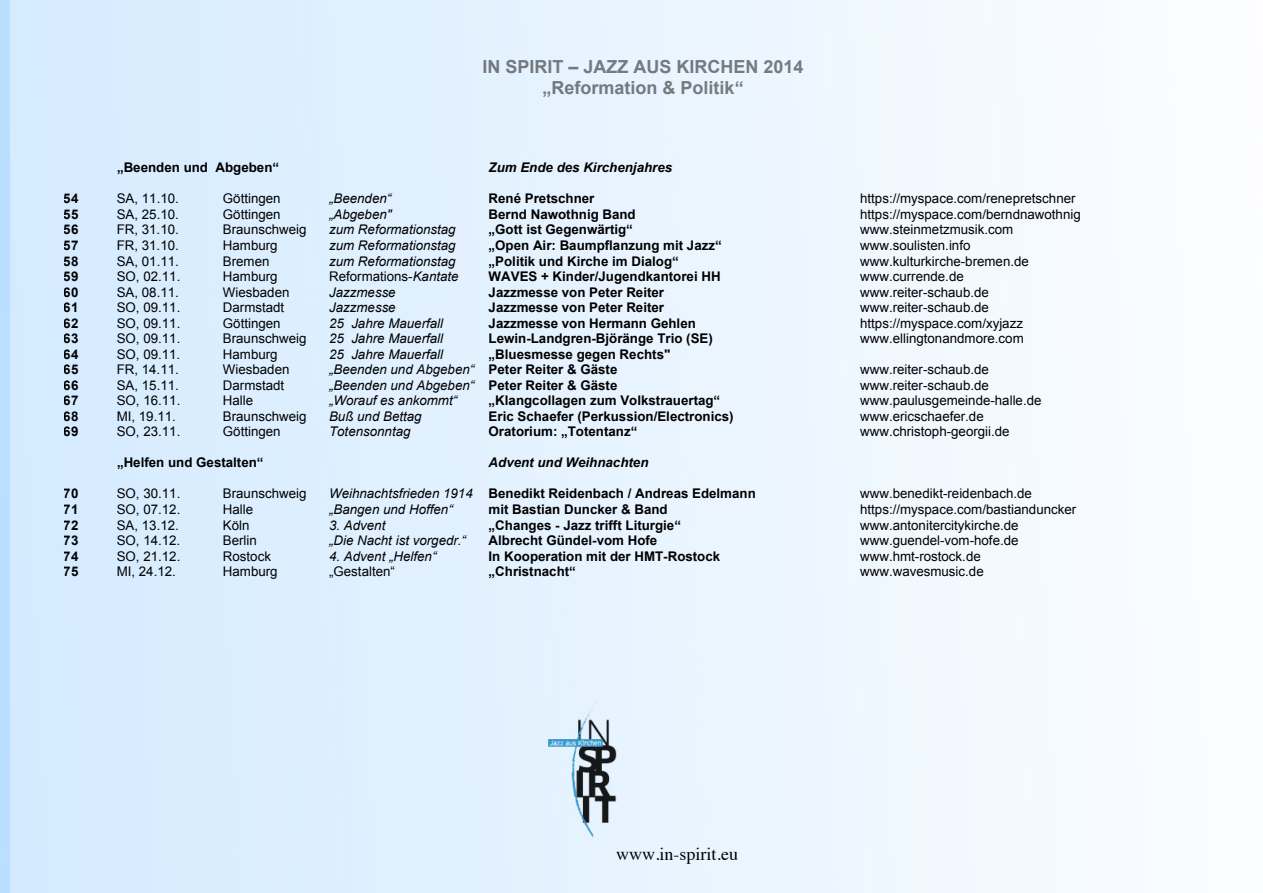
<style>
.page{position:relative;width:1263px;height:893px;background:#fff}
.page>*{position:absolute;margin:0;border:0;box-sizing:border-box;transform-origin:0 0}
.t1{font:700 18px/20.9px "Arial";color:#808080;text-align:center}
.t2{font:18px "Times";color:#000}
.t3{font:13.35px "Arial";color:#000}
.t4{font:700 13.35px "Arial";color:#000}
.t5{font:italic 13.35px "Arial";color:#000}
.t6{font:italic 700 13.35px "Arial";color:#000}
.s1{font-style:italic}
.s2{font-weight:700;font-style:normal}
.s3{font-weight:400;font-style:italic}
</style>
<div class="page">
<img style="left:548px;top:693px;width:68px;height:167px">
<h1 class="t1" style="left:482px;top:57px;width:323px">IN SPIRIT – JAZZ AUS KIRCHEN 2014 „Reformation &amp; Politik“</h1>
<p class="t4" style="left:117px;top:159px;width:164px">„Beenden und Abgeben“</p>
<p class="t6" style="left:489px;top:159px;width:185px">Zum Ende des Kirchenjahres</p>
<p class="t4" style="left:64px;top:190px;width:16px">54</p>
<p class="t3" style="left:117px;top:190px;width:64px">SA, 11.10.</p>
<p class="t3" style="left:223px;top:190px;width:59px">Göttingen</p>
<p class="t5" style="left:329px;top:190px;width:64px">„Beenden“</p>
<p class="t4" style="left:489px;top:190px;width:107px">René Pretschner</p>
<p class="t3" style="left:860px;top:190px;width:217px">https://myspace.com/renepretschner</p>
<p class="t4" style="left:64px;top:205px;width:16px">55</p>
<p class="t3" style="left:117px;top:205px;width:64px">SA, 25.10.</p>
<p class="t3" style="left:223px;top:205px;width:59px">Göttingen</p>
<p class="t5" style="left:329px;top:206px;width:64px">„Abgeben"</p>
<p class="t4" style="left:489px;top:205px;width:149px">Bernd Nawothnig Band</p>
<p class="t3" style="left:860px;top:205px;width:222px">https://myspace.com/berndnawothnig</p>
<p class="t4" style="left:64px;top:221px;width:16px">56</p>
<p class="t3" style="left:117px;top:221px;width:64px">FR, 31.10.</p>
<p class="t3" style="left:223px;top:221px;width:85px">Braunschweig</p>
<p class="t5" style="left:329px;top:221px;width:128px">zum Reformationstag</p>
<p class="t4" style="left:489px;top:221px;width:146px">„Gott ist Gegenwärtig“</p>
<p class="t3" style="left:860px;top:221px;width:155px">www.steinmetzmusik.com</p>
<p class="t4" style="left:64px;top:236px;width:16px">57</p>
<p class="t3" style="left:117px;top:236px;width:64px">FR, 31.10.</p>
<p class="t3" style="left:223px;top:236px;width:56px">Hamburg</p>
<p class="t5" style="left:329px;top:236px;width:128px">zum Reformationstag</p>
<p class="t4" style="left:489px;top:236px;width:235px">„Open Air: Baumpflanzung mit Jazz“</p>
<p class="t3" style="left:860px;top:236px;width:112px">www.soulisten.info</p>
<p class="t4" style="left:64px;top:252px;width:16px">58</p>
<p class="t3" style="left:117px;top:252px;width:64px">SA, 01.11.</p>
<p class="t3" style="left:223px;top:252px;width:48px">Bremen</p>
<p class="t5" style="left:329px;top:252px;width:128px">zum Reformationstag</p>
<p class="t4" style="left:489px;top:252px;width:192px">„Politik und Kirche im Dialog“</p>
<p class="t3" style="left:860px;top:252px;width:170px">www.kulturkirche-bremen.de</p>
<p class="t4" style="left:64px;top:268px;width:16px">59</p>
<p class="t3" style="left:117px;top:268px;width:65px">SO, 02.11.</p>
<p class="t3" style="left:223px;top:268px;width:56px">Hamburg</p>
<p class="t3" style="left:329px;top:268px;width:131px">Reformations-<span class="s1">Kantate</span></p>
<p class="t4" style="left:489px;top:268px;width:234px">WAVES + Kinder/Jugendkantorei HH</p>
<p class="t3" style="left:860px;top:268px;width:105px">www.currende.de</p>
<p class="t4" style="left:64px;top:283px;width:16px">60</p>
<p class="t3" style="left:117px;top:283px;width:64px">SA, 08.11.</p>
<p class="t3" style="left:223px;top:283px;width:68px">Wiesbaden</p>
<p class="t5" style="left:329px;top:283px;width:68px">Jazzmesse</p>
<p class="t4" style="left:489px;top:283px;width:177px">Jazzmesse von Peter Reiter</p>
<p class="t3" style="left:860px;top:283px;width:130px">www.reiter-schaub.de</p>
<p class="t4" style="left:64px;top:299px;width:16px">61</p>
<p class="t3" style="left:117px;top:299px;width:65px">SO, 09.11.</p>
<p class="t3" style="left:223px;top:299px;width:63px">Darmstadt</p>
<p class="t5" style="left:329px;top:299px;width:68px">Jazzmesse</p>
<p class="t4" style="left:489px;top:299px;width:177px">Jazzmesse von Peter Reiter</p>
<p class="t3" style="left:860px;top:299px;width:130px">www.reiter-schaub.de</p>
<p class="t4" style="left:64px;top:314px;width:16px">62</p>
<p class="t3" style="left:117px;top:314px;width:65px">SO, 09.11.</p>
<p class="t3" style="left:223px;top:314px;width:59px">Göttingen</p>
<p class="t5" style="left:329px;top:314px;width:116px">25 Jahre Mauerfall</p>
<p class="t4" style="left:489px;top:314px;width:209px">Jazzmesse von Hermann Gehlen</p>
<p class="t3" style="left:860px;top:314px;width:164px">https://myspace.com/xyjazz</p>
<p class="t4" style="left:64px;top:330px;width:16px">63</p>
<p class="t3" style="left:117px;top:330px;width:65px">SO, 09.11.</p>
<p class="t3" style="left:223px;top:330px;width:85px">Braunschweig</p>
<p class="t5" style="left:329px;top:330px;width:116px">25 Jahre Mauerfall</p>
<p class="t4" style="left:489px;top:330px;width:226px">Lewin-Landgren-Björänge Trio (SE)</p>
<p class="t3" style="left:860px;top:330px;width:165px">www.ellingtonandmore.com</p>
<p class="t4" style="left:64px;top:345px;width:16px">64</p>
<p class="t3" style="left:117px;top:345px;width:65px">SO, 09.11.</p>
<p class="t3" style="left:223px;top:345px;width:56px">Hamburg</p>
<p class="t5" style="left:329px;top:345px;width:116px">25 Jahre Mauerfall</p>
<p class="t4" style="left:489px;top:345px;width:183px">„Bluesmesse gegen Rechts"</p>
<p class="t4" style="left:64px;top:361px;width:16px">65</p>
<p class="t3" style="left:117px;top:361px;width:64px">FR, 14.11.</p>
<p class="t3" style="left:223px;top:361px;width:68px">Wiesbaden</p>
<p class="t5" style="left:329px;top:361px;width:290px">„Beenden und Abgeben“ <span class="s2">Peter Reiter &amp; Gäste</span></p>
<p class="t3" style="left:860px;top:361px;width:130px">www.reiter-schaub.de</p>
<p class="t4" style="left:64px;top:376px;width:16px">66</p>
<p class="t3" style="left:117px;top:376px;width:64px">SA, 15.11.</p>
<p class="t3" style="left:223px;top:376px;width:63px">Darmstadt</p>
<p class="t5" style="left:329px;top:377px;width:290px">„Beenden und Abgeben“ <span class="s2">Peter Reiter &amp; Gäste</span></p>
<p class="t3" style="left:860px;top:376px;width:130px">www.reiter-schaub.de</p>
<p class="t4" style="left:64px;top:392px;width:16px">67</p>
<p class="t3" style="left:117px;top:392px;width:65px">SO, 16.11.</p>
<p class="t3" style="left:223px;top:392px;width:32px">Halle</p>
<p class="t5" style="left:329px;top:392px;width:130px">„Worauf es ankommt“</p>
<p class="t4" style="left:489px;top:392px;width:233px">„Klangcollagen zum Volkstrauertag“</p>
<p class="t3" style="left:860px;top:392px;width:183px">www.paulusgemeinde-halle.de</p>
<p class="t4" style="left:64px;top:407px;width:16px">68</p>
<p class="t3" style="left:117px;top:407px;width:61px">MI, 19.11.</p>
<p class="t3" style="left:223px;top:407px;width:85px">Braunschweig</p>
<p class="t5" style="left:329px;top:407px;width:94px">Buß und Bettag</p>
<p class="t4" style="left:489px;top:407px;width:247px">Eric Schaefer (Perkussion/Electronics)</p>
<p class="t3" style="left:860px;top:407px;width:125px">www.ericschaefer.de</p>
<p class="t4" style="left:64px;top:423px;width:16px">69</p>
<p class="t3" style="left:117px;top:423px;width:65px">SO, 23.11.</p>
<p class="t3" style="left:223px;top:423px;width:59px">Göttingen</p>
<p class="t5" style="left:329px;top:423px;width:83px">Totensonntag</p>
<p class="t4" style="left:489px;top:423px;width:150px">Oratorium: „Totentanz“</p>
<p class="t3" style="left:860px;top:423px;width:151px">www.christoph-georgii.de</p>
<p class="t4" style="left:117px;top:454px;width:148px">„Helfen und Gestalten“</p>
<p class="t6" style="left:489px;top:454px;width:161px">Advent und Weihnachten</p>
<p class="t4" style="left:64px;top:485px;width:16px">70</p>
<p class="t3" style="left:117px;top:485px;width:65px">SO, 30.11.</p>
<p class="t3" style="left:223px;top:485px;width:85px">Braunschweig</p>
<p class="t4" style="left:329px;top:485px;width:428px"><span class="s3">Weihnachtsfrieden 1914</span> Benedikt Reidenbach / Andreas Edelmann</p>
<p class="t3" style="left:860px;top:485px;width:173px">www.benedikt-reidenbach.de</p>
<p class="t4" style="left:64px;top:501px;width:16px">71</p>
<p class="t3" style="left:117px;top:501px;width:65px">SO, 07.12.</p>
<p class="t3" style="left:223px;top:501px;width:32px">Halle</p>
<p class="t5" style="left:329px;top:501px;width:125px">„Bangen und Hoffen“</p>
<p class="t4" style="left:489px;top:501px;width:181px">mit Bastian Duncker &amp; Band</p>
<p class="t3" style="left:860px;top:501px;width:218px">https://myspace.com/bastianduncker</p>
<p class="t4" style="left:64px;top:516px;width:16px">72</p>
<p class="t3" style="left:117px;top:516px;width:64px">SA, 13.12.</p>
<p class="t3" style="left:223px;top:516px;width:28px">Köln</p>
<p class="t5" style="left:329px;top:516px;width:58px">3. Advent</p>
<p class="t4" style="left:489px;top:516px;width:194px">„Changes - Jazz trifft Liturgie“</p>
<p class="t3" style="left:860px;top:516px;width:160px">www.antonitercitykirche.de</p>
<p class="t4" style="left:64px;top:532px;width:16px">73</p>
<p class="t3" style="left:117px;top:532px;width:65px">SO, 14.12.</p>
<p class="t3" style="left:223px;top:532px;width:36px">Berlin</p>
<p class="t5" style="left:329px;top:532px;width:138px">„Die Nacht ist vorgedr.“</p>
<p class="t4" style="left:489px;top:532px;width:170px">Albrecht Gündel-vom Hofe</p>
<p class="t3" style="left:860px;top:532px;width:160px">www.guendel-vom-hofe.de</p>
<p class="t4" style="left:64px;top:547px;width:16px">74</p>
<p class="t3" style="left:117px;top:547px;width:65px">SO, 21.12.</p>
<p class="t3" style="left:223px;top:547px;width:50px">Rostock</p>
<p class="t5" style="left:329px;top:547px;width:109px">4. Advent „Helfen“</p>
<p class="t4" style="left:489px;top:547px;width:233px">In Kooperation mit der HMT-Rostock</p>
<p class="t3" style="left:860px;top:547px;width:122px">www.hmt-rostock.de</p>
<p class="t4" style="left:64px;top:562px;width:16px">75</p>
<p class="t3" style="left:117px;top:563px;width:61px">MI, 24.12.</p>
<p class="t3" style="left:223px;top:563px;width:56px">Hamburg</p>
<p class="t3" style="left:329px;top:563px;width:67px">„Gestalten“</p>
<p class="t4" style="left:489px;top:562px;width:89px">„Christnacht“</p>
<p class="t3" style="left:860px;top:563px;width:125px">www.wavesmusic.de</p>
<h1 class="t2" style="left:616px;top:837px;width:123px">www.in-spirit.eu</h1>
</div>
